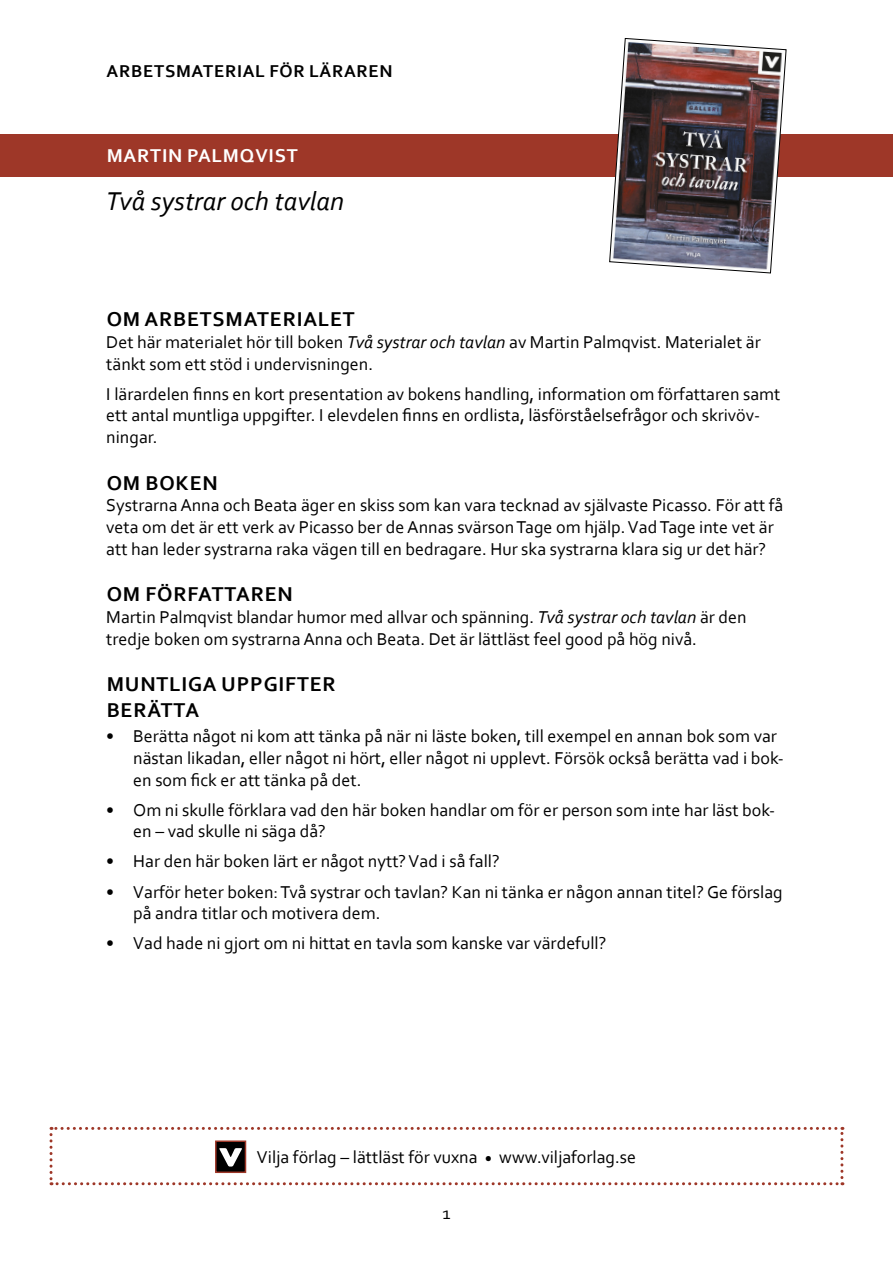
<style>
.page{position:relative;width:893px;height:1263px;background:#fff}
.page>*{position:absolute;margin:0;border:0;box-sizing:border-box;transform-origin:0 0}
.t1{font:italic 27px "Corbel";color:#000}
.t2{font:700 21px/25.2px "Corbel";letter-spacing:.04em;color:#000}
.t3{font:700 19.5px "Corbel";letter-spacing:.04em;color:#fff}
.t4{font:18px/21.6px "Corbel";color:#000}
.t5{font:700 18px "Corbel";letter-spacing:.04em;color:#000}
.s1{font-style:italic}
</style>
<div class="page">
<div style="left:0;top:134px;width:893px;height:42px;background:#9e3728"></div>
<img style="left:609px;top:38px;width:177px;height:235px">
<svg style="left:50px;top:1127px;width:793px;height:58px"></svg>
<div style="left:215px;top:1140px;width:31px;height:33px;border:2px solid #9e3728"></div>
<p class="t5" style="left:107px;top:60px;width:287px">ARBETSMATERIAL FÖR LÄRAREN</p>
<p class="t3" style="left:107px;top:144px;width:193px">MARTIN PALMQVIST</p>
<h1 class="t1" style="left:106px;top:184px;width:239px">Två systrar och tavlan</h1>
<p class="t2" style="left:107px;top:306px;width:250px">OM ARBETSMATERIALET</p>
<p class="t4" style="left:106px;top:331px;width:656px">Det här materialet hör till boken <span class="s1">Två systrar och tavlan</span> av Martin Palmqvist. Materialet är tänkt som ett stöd i undervisningen.</p>
<p class="t4" style="left:106px;top:382px;width:676px">I lärardelen finns en kort presentation av bokens handling, information om författaren samt ett antal muntliga uppgifter. I elevdelen finns en ordlista, läsförståelsefrågor och skrivöv&shy;ningar.</p>
<p class="t2" style="left:107px;top:470px;width:112px">OM BOKEN</p>
<p class="t4" style="left:106px;top:494px;width:679px">Systrarna Anna och Beata äger en skiss som kan vara tecknad av självaste Picasso. För att få veta om det är ett verk av Picasso ber de Annas svärson Tage om hjälp. Vad Tage inte vet är att han leder systrarna raka vägen till en bedragare. Hur ska systrarna klara sig ur det här?</p>
<p class="t2" style="left:107px;top:581px;width:188px">OM FÖRFATTAREN</p>
<p class="t4" style="left:106px;top:606px;width:642px">Martin Palmqvist blandar humor med allvar och spänning. <span class="s1">Två systrar och tavlan</span> är den tredje boken om systrarna Anna och Beata. Det är lättläst feel good på hög nivå.</p>
<p class="t2" style="left:107px;top:671px;width:230px">MUNTLIGA UPPGIFTER<br>BERÄTTA</p>
<p class="t4" style="left:133px;top:725px;width:652px;text-indent:-27px">• Berätta något ni kom att tänka på när ni läste boken, till exempel en annan bok som var nästan likadan, eller något ni hört, eller något ni upplevt. Försök också berätta vad i bok&shy;en som fick er att tänka på det.</p>
<p class="t4" style="left:133px;top:798px;width:643px;text-indent:-27px">• Om ni skulle förklara vad den här boken handlar om för er person som inte har läst bok&shy;en – vad skulle ni säga då?</p>
<p class="t4" style="left:106px;top:850px;width:395px">• Har den här boken lärt er något nytt? Vad i så fall?</p>
<p class="t4" style="left:133px;top:880px;width:651px;text-indent:-27px">• Varför heter boken: Två systrar och tavlan? Kan ni tänka er någon annan titel? Ge förslag på andra titlar och motivera dem.</p>
<p class="t4" style="left:106px;top:932px;width:502px">• Vad hade ni gjort om ni hittat en tavla som kanske var värdefull?</p>
<p class="t4" style="left:257px;top:1145px;width:381px">Vilja förlag – lättläst för vuxna <sub>•</sub> www.viljaforlag.se</p>
<p class="t4" style="left:442px;top:1202px;width:10px">1</p>
</div>
